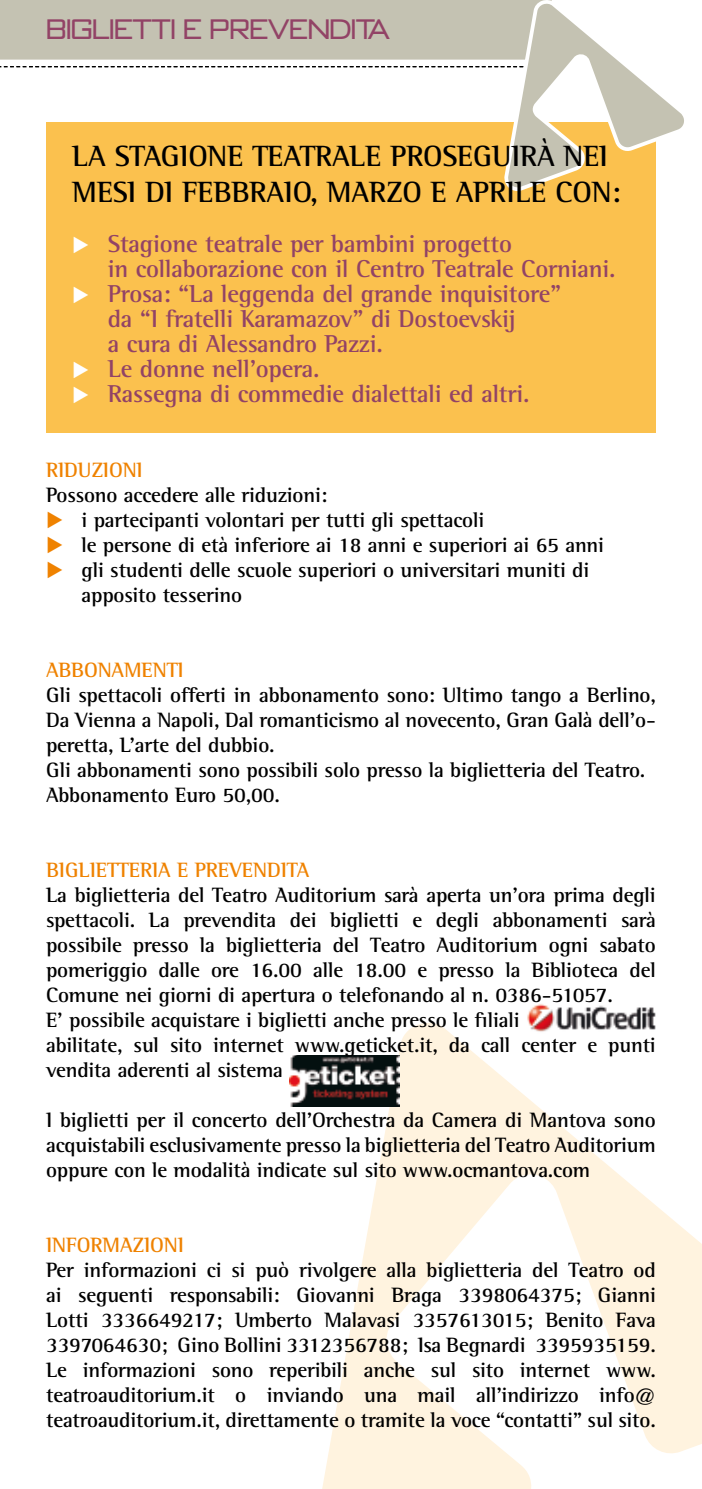
<style>
.page{position:relative;width:702px;height:1489px;background:#fff}
.page>*{position:absolute;margin:0;border:0;box-sizing:border-box;transform-origin:0 0}
.t1{font:700 30px "Rotis Semi Serif Std";color:#000}
.t2{font:700 25px/25px "Rotis Semi Serif Std";letter-spacing:-.01em;color:#924366}
.t3{font:300 25px "OPTI Bank Gothic";letter-spacing:-.02em;color:#924366}
.t4{font:700 21.25px/25px "Rotis Semi Serif Std";letter-spacing:-.01em;color:#000}
.t5{font:700 21.25px "Rotis Semi Serif Std";letter-spacing:-.01em;color:#ef8200}
.s1{color:#fff}
.s2{color:#ef8200}
</style>
<div class="page">
<div style="left:46px;top:122px;width:610px;height:310px;background:#fbc14e"></div>
<svg style="left:296px;top:1023px;width:406px;height:465px"></svg>
<img style="left:289px;top:1054px;width:110px;height:52px">
<img style="left:524px;top:1004px;width:136px;height:31px">
<svg style="left:0;top:0;width:684px;height:191px"></svg>
<p class="t3" style="left:46px;top:11px;width:345px">BIGLIETTI E PREVENDITA</p>
<h1 class="t1" style="left:72px;top:138px;width:59px">La stagio</h1>
<h1 class="t1" style="left:208px;top:138px;width:62px">ne teatrale</h1>
<h1 class="t1" style="left:390px;top:138px;width:18px">proseguir</h1>
<h1 class="t1" style="left:537px;top:138px;width:59px">à nei</h1>
<h1 class="t1" style="left:72px;top:174px;width:17px">mesi</h1>
<h1 class="t1" style="left:145px;top:174px;width:54px">di febbraio</h1>
<h1 class="t1" style="left:310px;top:174px;width:37px">, marzo</h1>
<h1 class="t1" style="left:431px;top:174px;width:41px">e aprile</h1>
<h1 class="t1" style="left:555px;top:174px;width:67px">con:</h1>
<p class="t2" style="left:108px;top:231px;width:509px;text-indent:-35px"><span class="s1">◆</span> Stagione teatrale per bambini progetto<br>in collaborazione con il Centro Teatrale Corniani.</p>
<p class="t2" style="left:108px;top:281px;width:455px;text-indent:-35px"><span class="s1">◆</span> Prosa: “La leggenda del grande inquisitore” da “I fratelli Karamazov” di Dostoevskij<br>a cura di Alessandro Pazzi.</p>
<p class="t2" style="left:72px;top:356px;width:249px"><span class="s1">◆</span> Le donne nell'opera.</p>
<p class="t2" style="left:72px;top:381px;width:459px"><span class="s1">◆</span> Rassegna di commedie dialettali ed altri.</p>
<p class="t5" style="left:46px;top:457px;width:24px">Riduzio</p>
<p class="t5" style="left:123px;top:457px;width:20px">ni</p>
<p class="t4" style="left:46px;top:482px;width:283px">Possono accedere alle riduzioni:</p>
<p class="t4" style="left:46px;top:507px;width:439px"><span class="s2">◆</span> i partecipanti volontari per tutti gli spettacoli</p>
<p class="t4" style="left:46px;top:532px;width:559px"><span class="s2">◆</span> le persone di età inferiore ai 18 anni e superiori ai 65 anni</p>
<p class="t4" style="left:81px;top:557px;width:509px;text-indent:-35px"><span class="s2">◆</span> gli studenti delle scuole superiori o universitari muniti di apposito tesserino</p>
<p class="t5" style="left:46px;top:657px;width:139px">ABBONAMENTI</p>
<p class="t4" style="left:46px;top:682px;width:611px">Gli spettacoli offerti in abbonamento sono: Ultimo tango a Berlino, Da Vienna a Napoli, Dal romanticismo al novecento, Gran Galà dell’o&shy;peretta, L’arte del dubbio.<br>Gli abbonamenti sono possibili solo presso la biglietteria del Teatro.<br>Abbonamento Euro 50,00.</p>
<p class="t5" style="left:46px;top:857px;width:265px">BIGLIETTERIA E PREVENDITA</p>
<p class="t4" style="left:46px;top:882px;width:611px">La biglietteria del Teatro Auditorium sarà aperta un’ora prima degli spettacoli. La prevendita dei biglietti e degli abbonamenti sarà possibile presso la biglietteria del Teatro Auditorium ogni sabato pomeriggio dalle ore 16.00 alle 18.00 e presso la Biblioteca del Comune nei giorni di apertura o telefonando al n. 0386-51057.<br>E’ possibile acquistare i biglietti anche presso le filiali<br>abilitate, sul sito internet www.geticket.it, da call center e punti vendita aderenti al sistema</p>
<p class="t4" style="left:46px;top:1107px;width:611px;text-align:justify">I biglietti per il concerto dell’Orchestra da Camera di Mantova sono acquistabili esclusivamente presso la biglietteria del Teatro Auditorium oppure con le modalità indicate sul sito www.ocmantova.com</p>
<p class="t5" style="left:46px;top:1232px;width:139px">INFORMAZIONI</p>
<p class="t4" style="left:46px;top:1257px;width:611px;text-align:justify">Per informazioni ci si può rivolgere alla biglietteria del Teatro od ai seguenti responsabili: Giovanni Braga 3398064375; Gianni Lotti 3336649217; Umberto Malavasi 3357613015; Benito Fava 3397064630; Gino Bollini 3312356788; Isa Begnardi 3395935159.<br>Le informazioni sono reperibili anche sul sito internet www. teatroauditorium.it o inviando una mail all’indirizzo info@ teatroauditorium.it, direttamente o tramite la voce “contatti” sul sito.</p>
</div>
